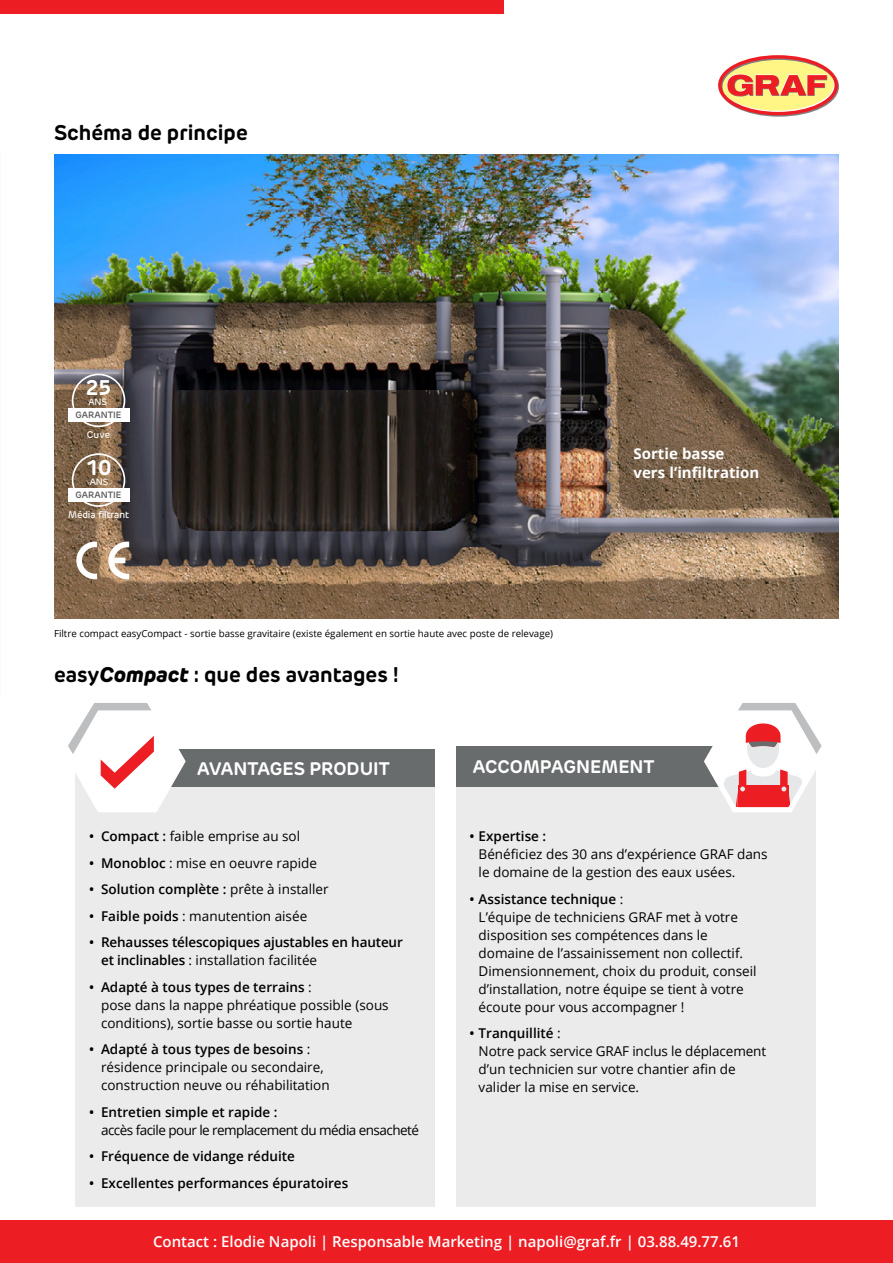
<style>
.page{position:relative;width:893px;height:1263px;background:#fff}
.page>*{position:absolute;margin:0;border:0;box-sizing:border-box;transform-origin:0 0}
.t1{font:700 21px "New Rubrik Edge";color:#000}
.t2{font:700 21px "New Rubrik Edge";color:#fff}
.t3{font:700 18px "New Rubrik Edge";color:#fff}
.t4{font:600 15px "Open Sans";color:#fff}
.t5{font:700 15px/19.5px "Open Sans";color:#fff}
.t6{font:13.5px/18px "Open Sans";color:#000}
.t7{font:600 13.5px/18px "Open Sans";color:#000}
.t8{font:13.5px "Open Sans";letter-spacing:-.04em;color:#000}
.t9{font:9.75px "Open Sans";color:#000}
.t10{font:500 9.75px "New Rubrik Edge";letter-spacing:-.01em;color:#fff}
.t11{font:600 9px "New Rubrik Edge";color:#58595b}
.t12{font:500 9px "New Rubrik Edge";letter-spacing:-.005em;color:#fff}
.s1{font-weight:800;font-style:italic}
.s2{font-weight:600}
.s3{font-weight:400}
</style>
<div class="page">
<svg style="left:718px;top:55px;width:121px;height:62px"></svg>
<div style="left:0;top:1220px;width:893px;height:43px;background:#ed1d24"></div>
<div style="left:0;top:0;width:504px;height:14px;background:#ed1d24"></div>
<div style="left:456px;top:761px;width:359px;height:445px;background:#ebebec"></div>
<div style="left:75px;top:761px;width:360px;height:445px;background:#ebebec"></div>
<div style="left:154px;top:749px;width:281px;height:37px;background:#686c6d"></div>
<div style="left:456px;top:746px;width:279px;height:40px;background:#686c6d"></div>
<svg style="left:701px;top:703px;width:121px;height:112px"></svg>
<svg style="left:68px;top:703px;width:121px;height:109px"></svg>
<img style="left:54px;top:154px;width:785px;height:464px">
<svg style="left:76px;top:541px;width:53px;height:38px"></svg>
<svg style="left:72px;top:374px;width:53px;height:53px;background:#877464"></svg>
<div style="left:68px;top:408px;width:61px;height:14px;background:#fff"></div>
<svg style="left:72px;top:453px;width:53px;height:54px;background:#8f7760"></svg>
<div style="left:68px;top:488px;width:61px;height:13px;background:#fff"></div>
<h1 class="t1" style="left:54px;top:119px;width:195px">Schéma de principe</h1>
<h1 class="t2" style="left:86px;top:375px;width:27px">25</h1>
<p class="t12" style="left:88px;top:396px;width:20px">ANS</p>
<p class="t11" style="left:76px;top:409px;width:47px">GARANTIE</p>
<p class="t10" style="left:87px;top:429px;width:25px">Cuve</p>
<h1 class="t2" style="left:86px;top:454px;width:27px">10</h1>
<p class="t12" style="left:90px;top:476px;width:20px">ANS</p>
<p class="t11" style="left:76px;top:489px;width:47px">GARANTIE</p>
<p class="t10" style="left:68px;top:508px;width:62px">Média filtrant</p>
<p class="t9" style="left:54px;top:627px;width:501px">Filtre compact easyCompact - sortie basse gravitaire (existe également en sortie haute avec poste de relevage)</p>
<h1 class="t1" style="left:54px;top:661px;width:347px">easy<span class="s1">Compact</span> : que des avantages !</h1>
<p class="t5" style="left:633px;top:443px;width:127px">Sortie basse vers l’infiltration</p>
<h2 class="t3" style="left:197px;top:757px;width:194px">AVANTAGES PRODUIT</h2>
<h2 class="t3" style="left:473px;top:755px;width:183px">ACCOMPAGNEMENT</h2>
<p class="t6" style="left:89px;top:827px;width:213px"><span class="s2">• Compact :</span> faible emprise au sol</p>
<p class="t6" style="left:89px;top:853px;width:230px"><span class="s2">• Monobloc</span> : mise en oeuvre rapide</p>
<p class="t7" style="left:89px;top:880px;width:241px">• Solution complète : <span class="s3">prête à installer</span></p>
<p class="t6" style="left:89px;top:906px;width:220px"><span class="s2">• Faible poids</span> : manutention aisée</p>
<p class="t7" style="left:101px;top:933px;width:303px;text-indent:-12px">• Rehausses télescopiques ajustables en hauteur et inclinables <span class="s3">: installation facilitée</span></p>
<p class="t6" style="left:101px;top:977px;width:289px;text-indent:-12px"><span class="s2">• Adapté à tous types de terrains</span> :<br>pose dans la nappe phréatique possible (sous conditions), sortie basse ou sortie haute</p>
<p class="t6" style="left:101px;top:1040px;width:230px;text-indent:-12px"><span class="s2">• Adapté à tous types de besoins</span> : résidence principale ou secondaire, construction neuve ou réhabilitation</p>
<p class="t7" style="left:89px;top:1102px;width:190px">• Entretien simple et rapide :</p>
<p class="t8" style="left:101px;top:1120px;width:319px">accès facile pour le remplacement du média ensacheté</p>
<p class="t7" style="left:89px;top:1147px;width:207px">• Fréquence de vidange réduite</p>
<p class="t7" style="left:89px;top:1173px;width:261px">• Excellentes performances épuratoires</p>
<p class="t7" style="left:470px;top:827px;width:78px">• Expertise :</p>
<p class="t6" style="left:479px;top:845px;width:290px">Bénéficiez des 30 ans d’expérience GRAF dans le domaine de la gestion des eaux usées.</p>
<p class="t6" style="left:479px;top:889px;width:279px;text-indent:-9px"><span class="s2">• Assistance technique</span> :<br>L’équipe de techniciens GRAF met à votre disposition ses compétences dans le domaine de l’assainissement non collectif.<br>Dimensionnement, choix du produit, conseil d’installation, notre équipe se tient à votre écoute pour vous accompagner !</p>
<p class="t6" style="left:479px;top:1024px;width:289px;text-indent:-9px"><span class="s2">• Tranquillité</span> :<br>Notre pack service GRAF inclus le déplacement d’un technicien sur votre chantier afin de valider la mise en service.</p>
<p class="t4" style="left:153px;top:1232px;width:588px">Contact : Elodie Napoli | Responsable Marketing | napoli@graf.fr | 03.88.49.77.61</p>
</div>
